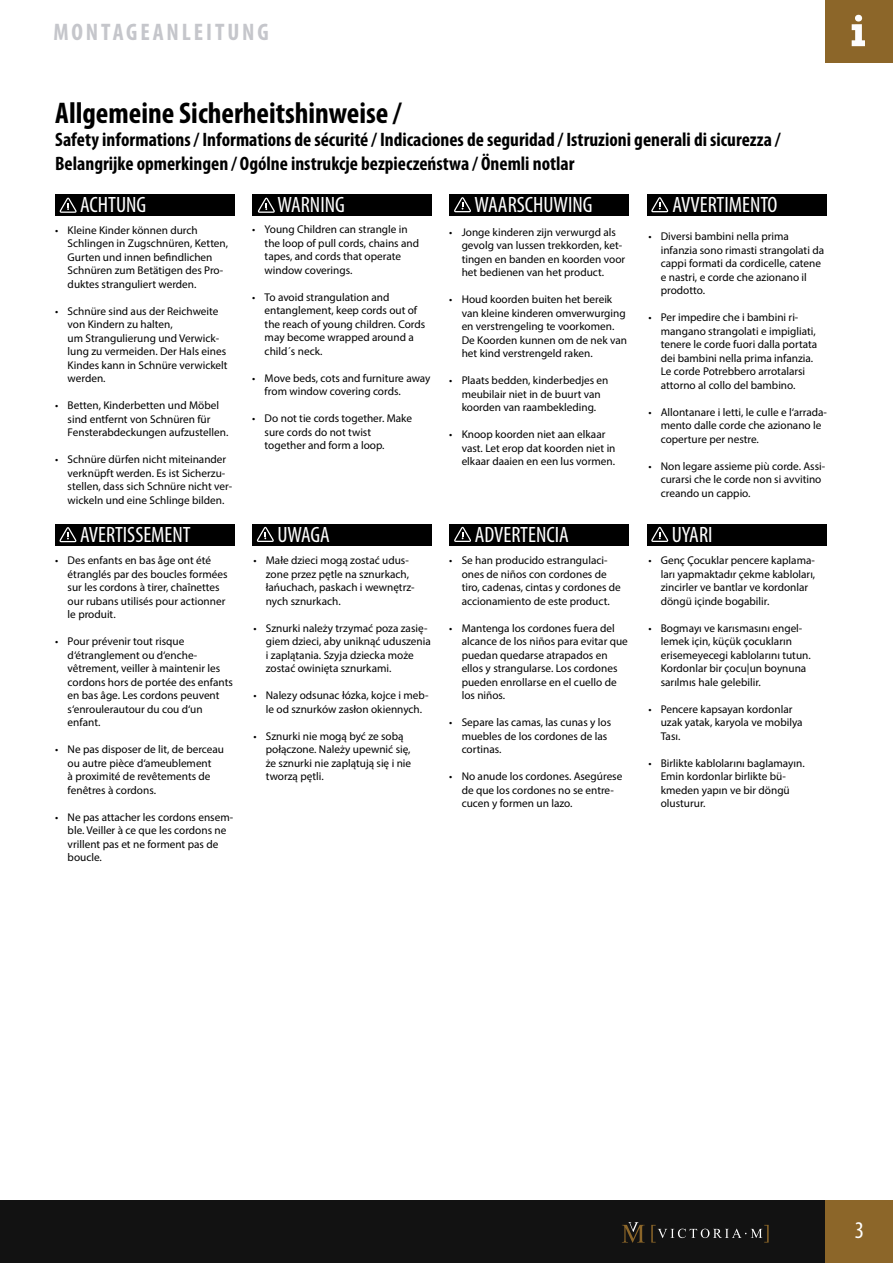
<style>
.page{position:relative;width:893px;height:1263px;background:#fff}
.page>*{position:absolute;margin:0;border:0;box-sizing:border-box;transform-origin:0 0}
.t1{font:700 condensed 30px "Myriad Pro";color:#000}
.t2{font:700 condensed 24px "Myriad Pro";letter-spacing:.12em;color:#c5c6cb}
.t3{font:condensed 24px "Myriad Pro";color:#fff}
.t4{font:condensed 22.35px "Myriad Pro";color:#fff}
.t5{font:700 condensed 19.5px/23.4px "Myriad Pro";color:#000}
.t6{font:11.25px/13.5px "Myriad Pro";color:#000}
</style>
<div class="page">
<div style="left:825px;top:0;width:68px;height:63px;background:#8c6629"></div>
<div style="left:0;top:1200px;width:893px;height:63px;background:#121212"></div>
<div style="left:825px;top:1200px;width:68px;height:63px;background:#8c6629"></div>
<svg style="left:651px;top:1225px;width:118px;height:17px"></svg>
<svg style="left:622px;top:1222px;width:23px;height:20px"></svg>
<svg style="left:852px;top:24px;width:13px;height:22px"></svg>
<div style="left:855px;top:15px;width:7px;height:7px;background:#fdfdfd;border-radius:50%"></div>
<div style="left:55px;top:194px;width:179px;height:22px;background:#000"></div>
<svg style="left:59px;top:198px;width:18px;height:15px"></svg>
<div style="left:450px;top:194px;width:179px;height:22px;background:#000"></div>
<svg style="left:454px;top:197px;width:17px;height:15px"></svg>
<div style="left:253px;top:194px;width:179px;height:22px;background:#000"></div>
<div style="left:647px;top:194px;width:179px;height:22px;background:#000"></div>
<svg style="left:651px;top:197px;width:18px;height:15px"></svg>
<div style="left:55px;top:524px;width:180px;height:21px;background:#000"></div>
<svg style="left:59px;top:527px;width:18px;height:15px"></svg>
<div style="left:252px;top:524px;width:180px;height:21px;background:#000"></div>
<svg style="left:256px;top:527px;width:18px;height:15px"></svg>
<div style="left:450px;top:524px;width:179px;height:21px;background:#000"></div>
<svg style="left:454px;top:527px;width:17px;height:15px"></svg>
<div style="left:647px;top:524px;width:179px;height:21px;background:#000"></div>
<svg style="left:651px;top:527px;width:18px;height:15px"></svg>
<svg style="left:257px;top:198px;width:18px;height:15px"></svg>
<h2 class="t2" style="left:53px;top:19px;width:217px">MONTAGEANLEITUNG</h2>
<h1 class="t1" style="left:55px;top:96px;width:348px">Allgemeine Sicherheitshinweise /</h1>
<h3 class="t5" style="left:55px;top:128px;width:727px">Safety informations / Informations de sécurité / Indicaciones de seguridad / Istruzioni generali di sicurezza /<br>Belangrijke opmerkingen / Ogólne instrukcje bezpieczeństwa / Önemli notlar</h3>
<h3 class="t4" style="left:80px;top:193px;width:68px">ACHTUNG</h3>
<h3 class="t4" style="left:278px;top:193px;width:69px">WARNING</h3>
<h3 class="t4" style="left:475px;top:193px;width:120px">WAARSCHUWING</h3>
<h3 class="t4" style="left:672px;top:193px;width:107px">AVVERTIMENTO</h3>
<p class="t6" style="left:68px;top:223px;width:162px;text-indent:-12px">• Kleine Kinder können durch<br>Schlingen in Zugschnüren, Ketten,<br>Gurten und innen befindlichen<br>Schnüren zum Betätigen des Pro&shy;duktes stranguliert werden.</p>
<p class="t6" style="left:68px;top:304px;width:162px;text-indent:-12px">• Schnüre sind aus der Reichweite von Kindern zu halten,<br>um Strangulierung und Verwick&shy;lung zu vermeiden. Der Hals eines<br>Kindes kann in Schnüre verwickelt werden.</p>
<p class="t6" style="left:68px;top:398px;width:162px;text-indent:-12px">• Betten, Kinderbetten und Möbel sind entfernt von Schnüren für<br>Fensterabdeckungen aufzustellen.</p>
<p class="t6" style="left:68px;top:452px;width:166px;text-indent:-12px">• Schnüre dürfen nicht miteinander verknüpft werden. Es ist Sicherzu&shy;stellen, dass sich Schnüre nicht ver&shy;wickeln und eine Schlinge bilden.</p>
<p class="t6" style="left:265px;top:223px;width:156px;text-indent:-12px">• Young Children can strangle in the loop of pull cords, chains and tapes, and cords that operate window coverings.</p>
<p class="t6" style="left:265px;top:290px;width:162px;text-indent:-12px">• To avoid strangulation and entanglement, keep cords out of the reach of young children. Cords may become wrapped around a child´s neck.</p>
<p class="t6" style="left:265px;top:371px;width:167px;text-indent:-12px">• Move beds, cots and furniture away from window covering cords.</p>
<p class="t6" style="left:265px;top:412px;width:149px;text-indent:-12px">• Do not tie cords together. Make sure cords do not twist together and form a loop.</p>
<p class="t6" style="left:462px;top:225px;width:165px;text-indent:-12px">• Jonge kinderen zijn verwurgd als gevolg van lussen trekkorden, ket&shy;tingen en banden en koorden voor het bedienen van het product.</p>
<p class="t6" style="left:462px;top:292px;width:167px;text-indent:-12px">• Houd koorden buiten het bereik van kleine kinderen omverwurging en verstrengeling te voorkomen.<br>De Koorden kunnen om de nek van het kind verstrengeld raken.</p>
<p class="t6" style="left:449px;top:373px;width:161px;text-align:center">• Plaats bedden, kinderbedjes en meubilair niet in de buurt van koorden van raambekleding.</p>
<p class="t6" style="left:462px;top:427px;width:155px;text-indent:-12px">• Knoop koorden niet aan elkaar vast. Let erop dat koorden niet in elkaar daaien en een lus vormen.</p>
<p class="t6" style="left:661px;top:230px;width:165px;text-indent:-12px">• Diversi bambini nella prima infanzia sono rimasti strangolati da cappi formati da cordicelle, catene e nastri, e corde che azionano il prodotto.</p>
<p class="t6" style="left:661px;top:311px;width:158px;text-indent:-12px">• Per impedire che i bambini ri&shy;mangano strangolati e impigliati, tenere le corde fuori dalla portata dei bambini nella prima infanzia.<br>Le corde Potrebbero arrotalarsi attorno al collo del bambino.</p>
<p class="t6" style="left:661px;top:405px;width:168px;text-indent:-12px">• Allontanare i letti, le culle e l‘arrada&shy;mento dalle corde che azionano le coperture per nestre.</p>
<p class="t6" style="left:661px;top:459px;width:166px;text-indent:-12px">• Non legare assieme più corde. Assi&shy;curarsi che le corde non si avvitino creando un cappio.</p>
<h3 class="t4" style="left:80px;top:523px;width:112px">AVERTISSEMENT</h3>
<p class="t6" style="left:68px;top:553px;width:161px;text-indent:-12px">• Des enfants en bas åge ont été étranglés par des boucles formées sur les cordons à tirer, chaînettes our rubans utilisés pour actionner le produit.</p>
<p class="t6" style="left:68px;top:634px;width:167px;text-indent:-12px">• Pour prévenir tout risque d‘étranglement ou d‘enche&shy;vêtrement, veiller à maintenir les cordons hors de portée des enfants en bas âge. Les cordons peuvent s‘enroulerautour du cou d‘un enfant.</p>
<p class="t6" style="left:68px;top:742px;width:158px;text-indent:-12px">• Ne pas disposer de lit, de berceau ou autre pièce d‘ameublement<br>à proximité de revêtements de fenêtres à cordons.</p>
<p class="t6" style="left:68px;top:810px;width:167px;text-indent:-12px">• Ne pas attacher les cordons ensem&shy;ble. Veiller à ce que les cordons ne vrillent pas et ne forment pas de boucle.</p>
<h3 class="t4" style="left:277px;top:523px;width:54px">UWAGA</h3>
<p class="t6" style="left:266px;top:553px;width:150px;text-indent:-12px">• Małe dzieci mogą zostać udus&shy;zone przez pętle na sznurkach, łańuchach, paskach i wewnętrz&shy;nych sznurkach.</p>
<p class="t6" style="left:266px;top:621px;width:167px;text-indent:-12px">• Sznurki należy trzymać poza zasię&shy;giem dzieci, aby uniknąć uduszenia i zaplątania. Szyja dziecka może zostać owinięta sznurkami.</p>
<p class="t6" style="left:253px;top:688px;width:177px;text-align:center">• Nalezy odsunac łózka, kojce i meb&shy;le od sznurków zasłon okiennych.</p>
<p class="t6" style="left:266px;top:729px;width:147px;text-indent:-12px">• Sznurki nie mogą być ze sobą połączone. Należy upewnić się, że sznurki nie zaplątują się i nie tworzą pętli.</p>
<h3 class="t4" style="left:475px;top:523px;width:96px">ADVERTENCIA</h3>
<p class="t6" style="left:462px;top:553px;width:161px;text-indent:-12px">• Se han producido estrangulaci&shy;ones de niños con cordones de tiro, cadenas, cintas y cordones de accionamiento de este product.</p>
<p class="t6" style="left:462px;top:621px;width:168px;text-indent:-12px">• Mantenga los cordones fuera del alcance de los niños para evitar que puedan quedarse atrapados en ellos y strangularse. Los cordones pueden enrollarse en el cuello de los niños.</p>
<p class="t6" style="left:462px;top:715px;width:151px;text-indent:-12px">• Separe las camas, las cunas y los muebles de los cordones de las cortinas.</p>
<p class="t6" style="left:462px;top:769px;width:162px;text-indent:-12px">• No anude los cordones. Asegúrese de que los cordones no se entre&shy;cucen y formen un lazo.</p>
<h3 class="t4" style="left:672px;top:523px;width:42px">UYARI</h3>
<p class="t6" style="left:661px;top:553px;width:156px;text-indent:-12px">• Genç Çocuklar pencere kaplama&shy;ları yapmaktadır çekme kabloları, zincirler ve bantlar ve kordonlar döngü içinde bogabilir.</p>
<p class="t6" style="left:661px;top:621px;width:152px;text-indent:-12px">• Bogmayı ve karısmasını engel&shy;lemek için, küçük çocukların erisemeyecegi kablolarını tutun.<br>Kordonlar bir çocu|un boynuna sarılmıs hale gelebilir.</p>
<p class="t6" style="left:661px;top:702px;width:143px;text-indent:-12px">• Pencere kapsayan kordonlar uzak yatak, karyola ve mobilya<br>Tası.</p>
<p class="t6" style="left:661px;top:756px;width:145px;text-indent:-12px">• Birlikte kablolarını baglamayın.<br>Emin kordonlar birlikte bü&shy;kmeden yapın ve bir döngü olusturur.</p>
<h2 class="t3" style="left:855px;top:1217px;width:11px">3</h2>
</div>
